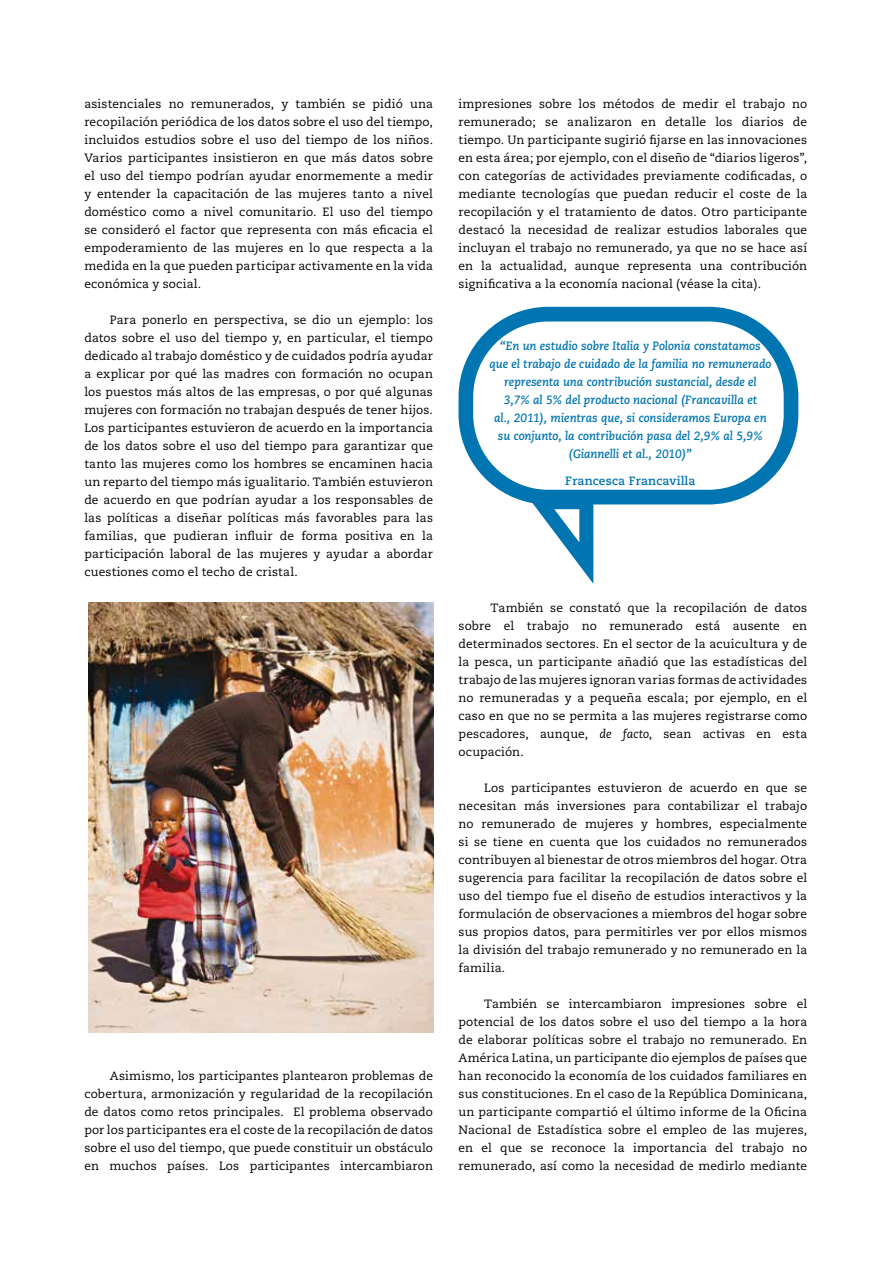
<style>
.page{position:relative;width:893px;height:1263px;background:#fff}
.page>*{position:absolute;margin:0;border:0;box-sizing:border-box;transform-origin:0 0}
.t1{font:12px/18px "Caecilia";letter-spacing:.01em;color:#000;text-align:justify}
.t2{font:italic 700 12px/18px "Caecilia";color:#0075b1;text-align:center;scale:.95 1}
.t3{font:700 12px "Caecilia";letter-spacing:.01em;color:#0075b1}
.s1{font-style:italic}
</style>
<div class="page">
<img style="left:89px;top:602px;width:344px;height:430px">
<svg style="left:459px;top:307px;width:339px;height:197px"></svg>
<svg style="left:527px;top:496px;width:66px;height:88px"></svg>
<p class="t1" style="left:84px;top:95px;width:350px">asistenciales no remunerados, y también se pidió una recopilación periódica de los datos sobre el uso del tiempo, incluidos estudios sobre el uso del tiempo de los niños.<br>Varios participantes insistieron en que más datos sobre el uso del tiempo podrían ayudar enormemente a medir y entender la capacitación de las mujeres tanto a nivel doméstico como a nivel comunitario. El uso del tiempo se consideró el factor que representa con más eficacia el empoderamiento de las mujeres en lo que respecta a la medida en la que pueden participar activamente en la vida económica y social.</p>
<p class="t1" style="left:84px;top:311px;width:350px;text-indent:26px">Para ponerlo en perspectiva, se dio un ejemplo: los datos sobre el uso del tiempo y, en particular, el tiempo dedicado al trabajo doméstico y de cuidados podría ayudar a explicar por qué las madres con formación no ocupan los puestos más altos de las empresas, o por qué algunas mujeres con formación no trabajan después de tener hijos.<br>Los participantes estuvieron de acuerdo en la importancia de los datos sobre el uso del tiempo para garantizar que tanto las mujeres como los hombres se encaminen hacia un reparto del tiempo más igualitario. También estuvieron de acuerdo en que podrían ayudar a los responsables de las políticas a diseñar políticas más favorables para las familias, que pudieran influir de forma positiva en la participación laboral de las mujeres y ayudar a abordar cuestiones como el techo de cristal.</p>
<p class="t1" style="left:84px;top:1067px;width:350px;text-indent:26px">Asimismo, los participantes plantearon problemas de cobertura, armonización y regularidad de la recopilación de datos como retos principales. El problema observado por los participantes era el coste de la recopilación de datos sobre el uso del tiempo, que puede constituir un obstáculo en muchos países. Los participantes intercambiaron</p>
<p class="t1" style="left:459px;top:95px;width:350px">impresiones sobre los métodos de medir el trabajo no remunerado; se analizaron en detalle los diarios de tiempo. Un participante sugirió fijarse en las innovaciones en esta área; por ejemplo, con el diseño de “diarios ligeros”, con categorías de actividades previamente codificadas, o mediante tecnologías que puedan reducir el coste de la recopilación y el tratamiento de datos. Otro participante destacó la necesidad de realizar estudios laborales que incluyan el trabajo no remunerado, ya que no se hace así en la actualidad, aunque representa una contribución significativa a la economía nacional (véase la cita).</p>
<p class="t2" style="left:489px;top:337px;width:298px">“En un estudio sobre Italia y Polonia constatamos<br>que el trabajo de cuidado de la familia no remunerado representa una contribución sustancial, desde el<br>3,7% al 5% del producto nacional (Francavilla et<br>al., 2011), mientras que, si consideramos Europa en su conjunto, la contribución pasa del 2,9% al 5,9% (Giannelli et al., 2010)”</p>
<p class="t3" style="left:565px;top:473px;width:132px">Francesca Francavilla</p>
<p class="t1" style="left:459px;top:599px;width:350px;text-indent:32px">También se constató que la recopilación de datos sobre el trabajo no remunerado está ausente en determinados sectores. En el sector de la acuicultura y de la pesca, un participante añadió que las estadísticas del trabajo de las mujeres ignoran varias formas de actividades no remuneradas y a pequeña escala; por ejemplo, en el caso en que no se permita a las mujeres registrarse como pescadores, aunque, <span class="s1">de facto</span>, sean activas en esta ocupación.</p>
<p class="t1" style="left:459px;top:779px;width:350px;text-indent:26px">Los participantes estuvieron de acuerdo en que se necesitan más inversiones para contabilizar el trabajo no remunerado de mujeres y hombres, especialmente si se tiene en cuenta que los cuidados no remunerados contribuyen al bienestar de otros miembros del hogar. Otra sugerencia para facilitar la recopilación de datos sobre el uso del tiempo fue el diseño de estudios interactivos y la formulación de observaciones a miembros del hogar sobre sus propios datos, para permitirles ver por ellos mismos la división del trabajo remunerado y no remunerado en la familia.</p>
<p class="t1" style="left:459px;top:995px;width:350px;text-indent:26px">También se intercambiaron impresiones sobre el potencial de los datos sobre el uso del tiempo a la hora de elaborar políticas sobre el trabajo no remunerado. En América Latina, un participante dio ejemplos de países que han reconocido la economía de los cuidados familiares en sus constituciones. En el caso de la República Dominicana, un participante compartió el último informe de la Oficina Nacional de Estadística sobre el empleo de las mujeres, en el que se reconoce la importancia del trabajo no remunerado, así como la necesidad de medirlo mediante</p>
</div>
